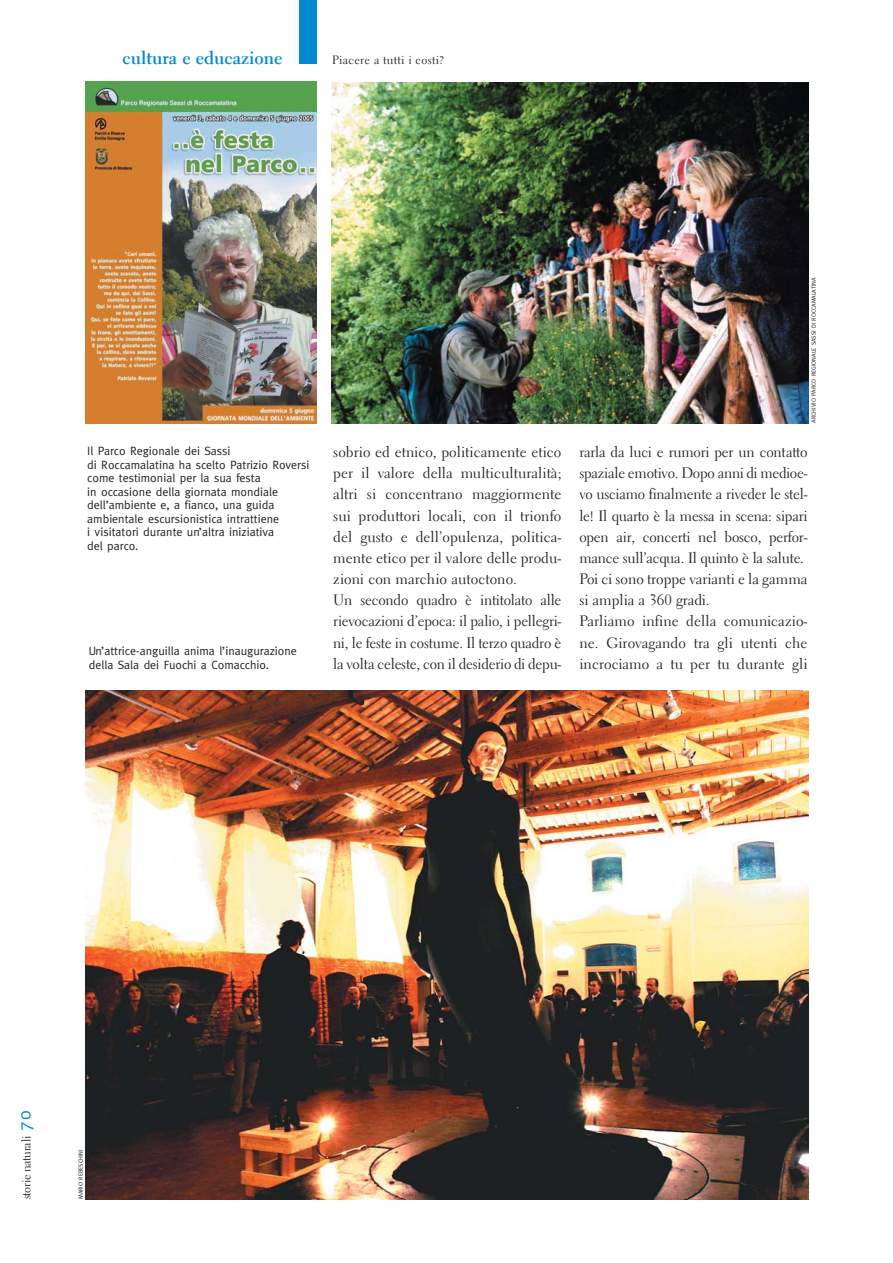
<style>
.page{position:relative;width:893px;height:1263px;background:#fff}
.page>*{position:absolute;margin:0;border:0;box-sizing:border-box;transform-origin:0 0}
.t1{font:700 18px "Electra LH";color:#0089cf}
.t2{font:15px/21.1px "Electra LH";color:#231f20}
.t3{font:12px/13.5px "Meta";color:#231f20}
.t4{font:12px "Electra LH";letter-spacing:.025em;color:#231f20}
.t5{font:12px "Electra LH";letter-spacing:-.025em;color:#231f20}
.t6{font:6px "Meta";color:#231f20}
.s1{font-family:"Meta";font-size:18px;color:#0089cf}
</style>
<div class="page">
<div style="left:299px;top:0;width:17px;height:64px;background:#0089cf"></div>
<img style="left:332px;top:82px;width:477px;height:341px">
<img style="left:86px;top:690px;width:723px;height:509px">
<img style="left:86px;top:82px;width:231px;height:342px">
<p class="t1" style="left:123px;top:50px;width:161px">cultura e educazione</p>
<p class="t4" style="left:332px;top:55px;width:113px">Piacere a tutti i costi?</p>
<p class="t6" style="left:811px;top:423px;width:147px;rotate:-90deg">ARCHIVIO PARCO REGIONALE SASSI DI ROCCAMALATINA</p>
<p class="t3" style="left:87px;top:445px;width:223px">Il Parco Regionale dei Sassi<br>di Roccamalatina ha scelto Patrizio Roversi come testimonial per la sua festa<br>in occasione della giornata mondiale dell’ambiente e, a fianco, una guida ambientale escursionistica intrattiene<br>i visitatori durante un’altra iniziativa<br>del parco.</p>
<p class="t3" style="left:89px;top:645px;width:210px">Un’attrice-anguilla anima l’inaugurazione della Sala dei Fuochi a Comacchio.</p>
<p class="t2" style="left:333px;top:443px;width:230px">sobrio ed etnico, politicamente etico per il valore della multiculturalità; altri si concentrano maggiormente sui produttori locali, con il trionfo del gusto e dell’opulenza, politica&shy;mente etico per il valore delle produ&shy;zioni con marchio autoctono.<br>Un secondo quadro è intitolato alle rievocazioni d’epoca: il palio, i pellegri&shy;ni, le feste in costume. Il terzo quadro è la volta celeste, con il desiderio di depu-</p>
<p class="t2" style="left:579px;top:443px;width:230px">rarla da luci e rumori per un contatto spaziale emotivo. Dopo anni di medioe&shy;vo usciamo finalmente a riveder le stel&shy;le! Il quarto è la messa in scena: sipari open air, concerti nel bosco, perfor&shy;mance sull’acqua. Il quinto è la salute.<br>Poi ci sono troppe varianti e la gamma si amplia a 360 gradi.<br>Parliamo infine della comunicazio&shy;ne. Girovagando tra gli utenti che incrociamo a tu per tu durante gli</p>
<p class="t5" style="left:21px;top:1199px;width:91px;rotate:-90deg">storie naturali <span class="s1">70</span></p>
<p class="t6" style="left:79px;top:1199px;width:51px;rotate:-90deg">MARIO REBESCHINI</p>
</div>
